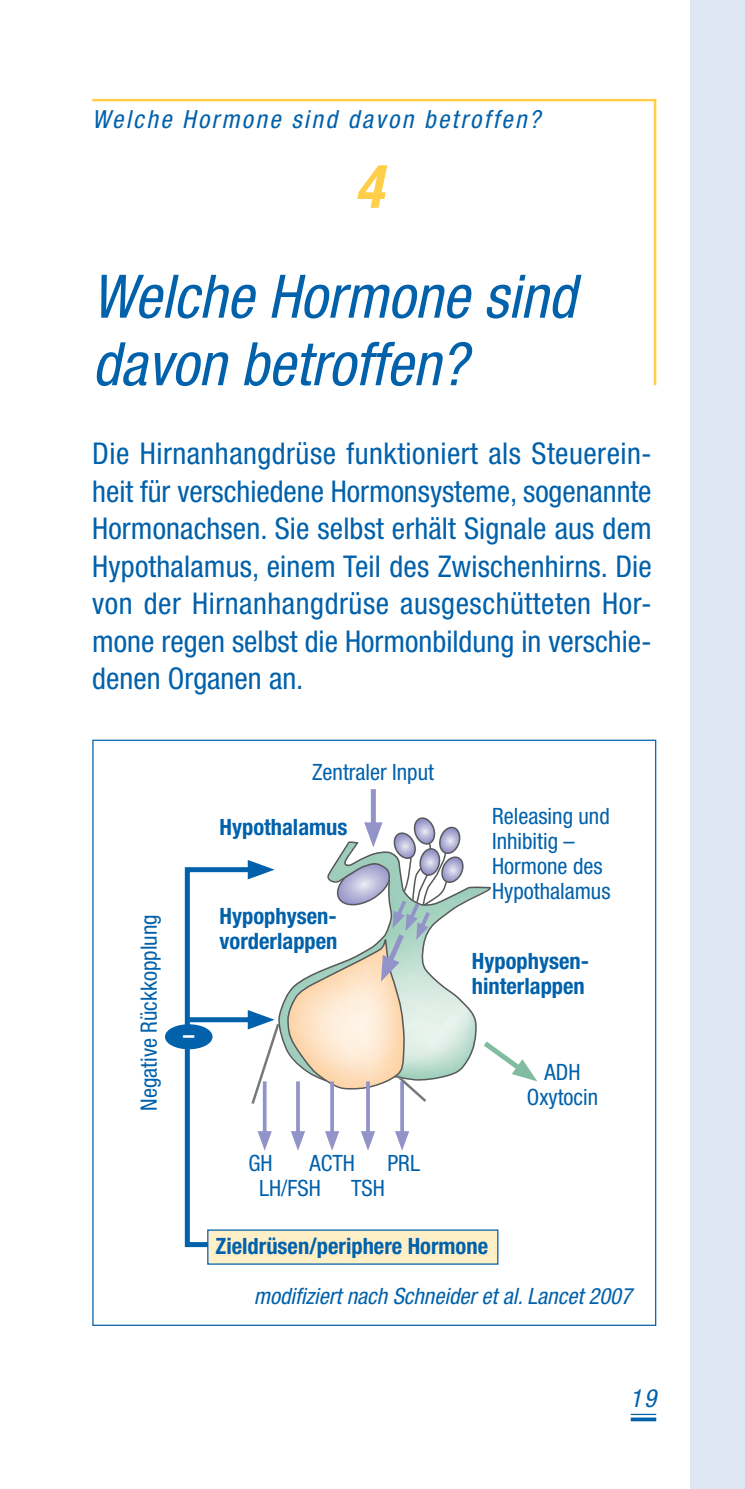
<style>
.page{position:relative;width:745px;height:1489px;background:#fff}
.page>*{position:absolute;margin:0;border:0;box-sizing:border-box;transform-origin:0 0}
.t1{font:italic condensed 60px/67.5px "Helvetica Neue LT Pro";color:#0161ab}
.t2{font:italic 700 condensed 60px "Helvetica Neue LT Pro";color:#ffcf49}
.t3{font:condensed 30px/37.5px "Helvetica Neue LT Pro";color:#0161ab;text-align:justify}
.t4{font:italic condensed 25px "Helvetica Neue LT Pro";letter-spacing:.095em;color:#0161ab}
.t5{font:condensed 22.5px/25px "Helvetica Neue LT Pro";color:#0161ab;text-align:center}
.t6{font:700 condensed 22.5px/25px "Helvetica Neue LT Pro";color:#0161ab}
.t7{font:italic condensed 22.5px "Helvetica Neue LT Pro";color:#0161ab}
.t8{font:700 condensed 22.5px "Helvetica Neue LT Pro";color:#fff}
</style>
<div class="page">
<div style="left:689px;top:0;width:55px;height:1488px;background:#e0e7f4"></div>
<hr style="left:92px;top:99px;width:564px;height:2px;background:#ffcf49">
<svg style="left:630px;top:1413px;width:25px;height:1px"></svg>
<svg style="left:630px;top:1417px;width:25px;height:4px"></svg>
<svg style="left:465px;top:886px;width:26px;height:179px"></svg>
<div style="left:166px;top:1025px;width:45px;height:23px;background:#0161ab;border-radius:50%"></div>
<div style="left:165px;top:1024px;width:47px;height:25px;border:2px solid #0161ab;border-radius:50%"></div>
<div style="left:208px;top:1229px;width:289px;height:34px;background:#feefc7"></div>
<div style="left:370px;top:789px;width:5px;height:41px;background:#9293c8"></div>
<svg style="left:478px;top:1036px;width:59px;height:45px"></svg>
<svg style="left:182px;top:814px;width:283px;height:435px"></svg>
<hr style="left:653px;top:99px;width:3px;height:286px;background:#ffcf49">
<p class="t4" style="left:92px;top:104px;width:449px">Welche Hormone sind davon betroffen?</p>
<h1 class="t2" style="left:354px;top:150px;width:30px">4</h1>
<h1 class="t1" style="left:92px;top:264px;width:485px">Welche Hormone sind davon betroffen?</h1>
<p class="t3" style="left:92px;top:434px;width:560px">Die Hirnanhangdrüse funktioniert als Steuerein&shy;heit für verschiedene Hormonsysteme, sogenannte Hormonachsen. Sie selbst erhält Signale aus dem Hypothalamus, einem Teil des Zwischenhirns. Die von der Hirnanhangdrüse ausgeschütteten Hor&shy;mone regen selbst die Hormonbildung in verschie&shy;denen Organen an.</p>
<p class="t5" style="left:136px;top:1110px;width:198px;rotate:-90deg">Negative Rückkopplung</p>
<p class="t8" style="left:183px;top:1021px;width:13px">–</p>
<p class="t5" style="left:312px;top:759px;width:123px">Zentraler Input</p>
<p class="t6" style="left:219px;top:814px;width:129px">Hypothalamus</p>
<p class="t6" style="left:219px;top:903px;width:119px">Hypophysen&shy;vorderlappen</p>
<p class="t5" style="left:248px;top:1150px;width:26px">GH</p>
<p class="t5" style="left:309px;top:1150px;width:47px">ACTH</p>
<p class="t5" style="left:387px;top:1150px;width:34px">PRL</p>
<p class="t5" style="left:259px;top:1175px;width:63px">LH/FSH</p>
<p class="t5" style="left:351px;top:1175px;width:35px">TSH</p>
<p class="t5" style="left:492px;top:803px;width:120px;text-align:left">Releasing und<br>Inhibitig –<br>Hormone des<br>Hypothalamus</p>
<p class="t6" style="left:471px;top:948px;width:119px">Hypophysen&shy;hinterlappen</p>
<p class="t5" style="left:526px;top:1059px;width:73px">ADH<br>Oxytocin</p>
<p class="t6" style="left:215px;top:1232px;width:274px">Zieldrüsen/periphere Hormone</p>
<p class="t7" style="left:254px;top:1283px;width:379px">modifiziert nach Schneider et al. Lancet 2007</p>
<p class="t4" style="left:629px;top:1383px;width:28px">19</p>
</div>
